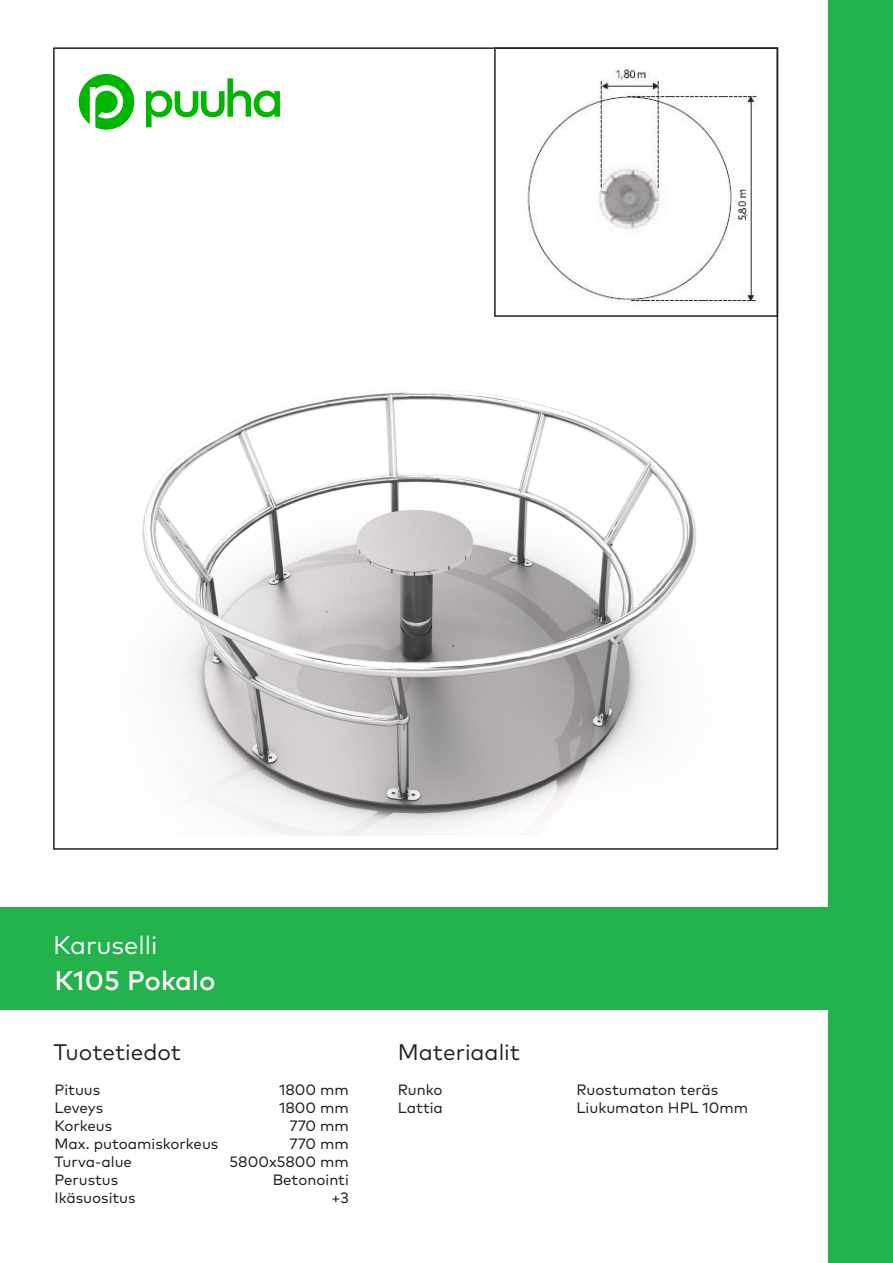
<style>
.page{position:relative;width:893px;height:1263px;background:#fff}
.page>*{position:absolute;margin:0;border:0;box-sizing:border-box;transform-origin:0 0}
.TUOTENUMERO{font:500 27px "Mark Pro";color:#fff}
.TUOTERYHMÄ{font:25.5px "Mark Pro";color:#fff}
.TUOTE_MATERIAALI{font:22.5px "Mark Pro";color:#231f20}
.Tiedot{font:15px "Mark Pro";color:#231f20}
.Numerot{font:15px "Mark Pro";color:#231f20}
</style>
<div class="page">
<img style="left:527px;top:63px;width:230px;height:242px">
<div style="left:828px;top:0;width:65px;height:1263px;background:#23b24b"></div>
<div style="left:0;top:907px;width:884px;height:102px;background:#23b24b"></div>
<div style="left:494px;top:47px;width:284px;height:270px;border:2px solid #231f20"></div>
<svg style="left:79px;top:74px;width:55px;height:56px"></svg>
<svg style="left:146px;top:78px;width:134px;height:49px"></svg>
<img style="left:142px;top:390px;width:555px;height:445px">
<p class="TUOTERYHMÄ" style="left:53px;top:926px;width:106px">Karuselli</p>
<p class="TUOTENUMERO" style="left:54px;top:960px;width:163px">K105 Pokalo</p>
<p class="TUOTE_MATERIAALI" style="left:53px;top:1035px;width:129px">Tuotetiedot</p>
<p class="TUOTE_MATERIAALI" style="left:398px;top:1035px;width:124px">Materiaalit</p>
<p class="Tiedot" style="left:54px;top:1078px;width:47px">Pituus</p>
<p class="Tiedot" style="left:54px;top:1096px;width:50px">Leveys</p>
<p class="Tiedot" style="left:54px;top:1114px;width:59px">Korkeus</p>
<p class="Tiedot" style="left:54px;top:1132px;width:165px">Max. putoamiskorkeus</p>
<p class="Tiedot" style="left:54px;top:1150px;width:79px">Turva-alue</p>
<p class="Tiedot" style="left:54px;top:1168px;width:65px">Perustus</p>
<p class="Tiedot" style="left:54px;top:1186px;width:83px">Ikäsuositus</p>
<p class="Tiedot" style="left:398px;top:1078px;width:46px">Runko</p>
<p class="Tiedot" style="left:398px;top:1096px;width:47px">Lattia</p>
<p class="Numerot" style="left:279px;top:1078px;width:71px">1800 mm</p>
<p class="Numerot" style="left:279px;top:1096px;width:71px">1800 mm</p>
<p class="Numerot" style="left:289px;top:1114px;width:61px">770 mm</p>
<p class="Numerot" style="left:289px;top:1132px;width:61px">770 mm</p>
<p class="Numerot" style="left:230px;top:1150px;width:121px">5800x5800 mm</p>
<p class="Tiedot" style="left:273px;top:1168px;width:78px">Betonointi</p>
<p class="Tiedot" style="left:331px;top:1186px;width:19px">+3</p>
<p class="Tiedot" style="left:576px;top:1078px;width:143px">Ruostumaton teräs</p>
<p class="Tiedot" style="left:576px;top:1096px;width:173px">Liukumaton HPL 10mm</p>
</div>
